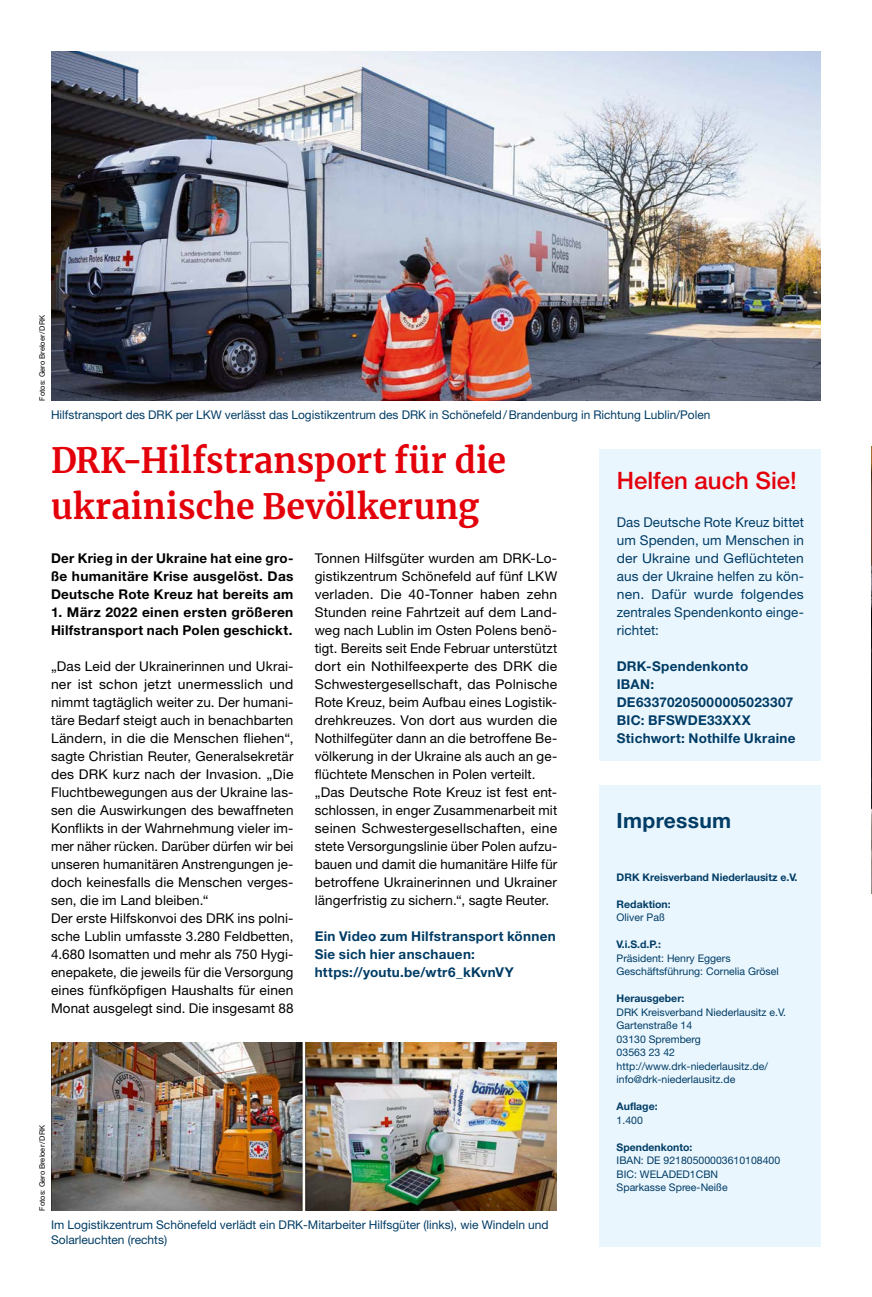
<style>
.page{position:relative;width:872px;height:1297px;background:#fff}
.page>*{position:absolute;margin:0;border:0;box-sizing:border-box;transform-origin:0 0}
.MGB_Headline_23{font:700 34.5px/46.5px "Merriweather";letter-spacing:.005em;color:#e3000b}
.MGB_Headline3{font:500 24px "Helvetica Neue LT Pro";color:#e3000b}
.t1{font:700 21px "Helvetica Neue LT Pro";letter-spacing:.015em;color:#003c65}
.MGB_Copy{font:13.5px/18px "Helvetica Neue LT Pro";letter-spacing:.01em;color:#000;text-align:justify}
.MGB_Info{font:700 13.5px/18px "Helvetica Neue LT Pro";letter-spacing:.02em;color:#003c65}
.MGB_Copy-2{font:13.5px/18px "Helvetica Neue LT Pro";letter-spacing:.01em;color:#003c65;text-align:justify}
.MGB_Copy-3{font:700 13.5px/18px "Helvetica Neue LT Pro";letter-spacing:.02em;color:#000;text-align:justify}
.MGB_BU{font:12px/15px "Helvetica Neue LT Pro";color:#003c65}
.MGB_Impressum{font:10.5px "Helvetica Neue LT Pro";color:#003c65}
.MGB_Impressum-2{font:700 10.5px "Helvetica Neue LT Pro";color:#003c65}
.MGB_Fotocredits{font:7.5px "Helvetica Neue LT Pro";color:#000}
</style>
<div class="page">
<img style="left:871px;top:446px;width:1px;height:447px">
<div style="left:600px;top:785px;width:221px;height:462px;background:#eaf6fe"></div>
<img style="left:51px;top:51px;width:770px;height:350px">
<div style="left:600px;top:449px;width:221px;height:312px;background:#eaf6fe"></div>
<img style="left:51px;top:1042px;width:506px;height:169px">
<p class="MGB_Fotocredits" style="left:38px;top:401px;width:87px;rotate:-90deg">Fotos: Gero Breloer/DRK</p>
<p class="MGB_BU" style="left:51px;top:406px;width:661px">Hilfstransport des DRK per LKW verlässt das Logistikzentrum des DRK in Schönefeld/Brandenburg in Richtung Lublin/Polen</p>
<p class="MGB_Headline_23" style="left:51px;top:436px;width:456px">DRK-Hilfstransport für die ukrainische Bevölkerung</p>
<p class="MGB_Copy-3" style="left:51px;top:548px;width:244px">Der Krieg in der Ukraine hat eine gro&shy;ße humanitäre Krise ausgelöst. Das Deutsche Rote Kreuz hat bereits am</p>
<p class="MGB_Copy-3" style="left:51px;top:602px;width:244px">1. März 2022 einen ersten größeren<br>Hilfstransport nach Polen geschickt.</p>
<p class="MGB_Copy" style="left:51px;top:656px;width:244px">„Das Leid der Ukrainerinnen und Ukrai&shy;ner ist schon jetzt unermesslich und nimmt tagtäglich weiter zu. Der humani&shy;täre Bedarf steigt auch in benachbarten Ländern, in die die Menschen fliehen“, sagte Christian Reuter, Generalsekretär des DRK kurz nach der Invasion. „Die Fluchtbewegungen aus der Ukraine las&shy;sen die Auswirkungen des bewaffneten Konflikts in der Wahrnehmung vieler im&shy;mer näher rücken. Darüber dürfen wir bei unseren humanitären Anstrengungen je&shy;doch keinesfalls die Menschen verges&shy;sen, die im Land bleiben.“</p>
<p class="MGB_Copy" style="left:51px;top:908px;width:244px">Der erste Hilfskonvoi des DRK ins polni&shy;sche Lublin umfasste 3.280 Feldbetten, 4.680 Isomatten und mehr als 750 Hygi&shy;enepakete, die jeweils für die Versorgung eines fünfköpfigen Haushalts für einen Monat ausgelegt sind. Die insgesamt 88</p>
<p class="MGB_Copy" style="left:315px;top:548px;width:244px">Tonnen Hilfsgüter wurden am DRK-Lo&shy;gistikzentrum Schönefeld auf fünf LKW verladen. Die 40-Tonner haben zehn Stunden reine Fahrtzeit auf dem Land&shy;weg nach Lublin im Osten Polens benö&shy;tigt. Bereits seit Ende Februar unterstützt dort ein Nothilfeexperte des DRK die Schwestergesellschaft, das Polnische Rote Kreuz, beim Aufbau eines Logistik&shy;drehkreuzes. Von dort aus wurden die Nothilfegüter dann an die betroffene Be&shy;völkerung in der Ukraine als auch an ge&shy;flüchtete Menschen in Polen verteilt.</p>
<p class="MGB_Copy" style="left:315px;top:782px;width:244px">„Das Deutsche Rote Kreuz ist fest ent&shy;schlossen, in enger Zusammenarbeit mit seinen Schwestergesellschaften, eine stete Versorgungslinie über Polen aufzu&shy;bauen und damit die humanitäre Hilfe für betroffene Ukrainerinnen und Ukrainer längerfristig zu sichern.“, sagte Reuter.</p>
<p class="MGB_Info" style="left:315px;top:926px;width:242px">Ein Video zum Hilfstransport können<br>Sie sich hier anschauen:</p>
<p class="MGB_Info" style="left:315px;top:962px;width:200px">https://youtu.be/wtr6_kKvnVY</p>
<p class="MGB_Fotocredits" style="left:38px;top:1211px;width:87px;rotate:-90deg">Fotos: Gero Breloer/DRK</p>
<p class="MGB_BU" style="left:51px;top:1216px;width:499px">Im Logistikzentrum Schönefeld verlädt ein DRK-Mitarbeiter Hilfsgüter (links), wie Windeln und<br>Solarleuchten (rechts)</p>
<p class="MGB_Headline3" style="left:617px;top:466px;width:182px">Helfen auch Sie!</p>
<p class="MGB_Copy-2" style="left:617px;top:512px;width:189px">Das Deutsche Rote Kreuz bittet um Spenden, um Menschen in der Ukraine und Geflüchteten aus der Ukraine helfen zu kön&shy;nen. Dafür wurde folgendes zentrales Spendenkonto einge&shy;richtet:</p>
<p class="MGB_Info" style="left:617px;top:656px;width:133px">DRK-Spendenkonto</p>
<p class="MGB_Info" style="left:617px;top:674px;width:178px">IBAN:<br>DE63370205000005023307</p>
<p class="MGB_Info" style="left:617px;top:710px;width:136px">BIC: BFSWDE33XXX</p>
<p class="MGB_Info" style="left:617px;top:728px;width:180px">Stichwort: Nothilfe Ukraine</p>
<p class="t1" style="left:616px;top:807px;width:116px">Impressum</p>
<p class="MGB_Impressum-2" style="left:616px;top:871px;width:182px">DRK Kreisverband Niederlausitz e.V.</p>
<p class="MGB_Impressum-2" style="left:616px;top:898px;width:56px">Redaktion:</p>
<p class="MGB_Impressum" style="left:616px;top:911px;width:50px">Oliver Paß</p>
<p class="MGB_Impressum-2" style="left:616px;top:938px;width:46px">V.i.S.d.P.:</p>
<p class="MGB_Impressum" style="left:616px;top:952px;width:115px">Präsident: Henry Eggers</p>
<p class="MGB_Impressum" style="left:616px;top:965px;width:163px">Geschäftsführung: Cornelia Grösel</p>
<p class="MGB_Impressum-2" style="left:616px;top:992px;width:69px">Herausgeber:</p>
<p class="MGB_Impressum" style="left:616px;top:1006px;width:171px">DRK Kreisverband Niederlausitz e.V.</p>
<p class="MGB_Impressum" style="left:616px;top:1019px;width:77px">Gartenstraße 14</p>
<p class="MGB_Impressum" style="left:616px;top:1033px;width:86px">03130 Spremberg</p>
<p class="MGB_Impressum" style="left:616px;top:1046px;width:60px">03563 23 42</p>
<p class="MGB_Impressum" style="left:616px;top:1060px;width:153px">http://www.drk-niederlausitz.de/</p>
<p class="MGB_Impressum" style="left:616px;top:1073px;width:120px">info@drk-niederlausitz.de</p>
<p class="MGB_Impressum-2" style="left:616px;top:1100px;width:43px">Auflage:</p>
<p class="MGB_Impressum" style="left:616px;top:1114px;width:28px">1.400</p>
<p class="MGB_Impressum-2" style="left:616px;top:1141px;width:77px">Spendenkonto:</p>
<p class="MGB_Impressum" style="left:616px;top:1154px;width:165px">IBAN: DE 92180500003610108400</p>
<p class="MGB_Impressum" style="left:616px;top:1168px;width:103px">BIC: WELADED1CBN</p>
<p class="MGB_Impressum" style="left:616px;top:1181px;width:113px">Sparkasse Spree-Neiße</p>
</div>
